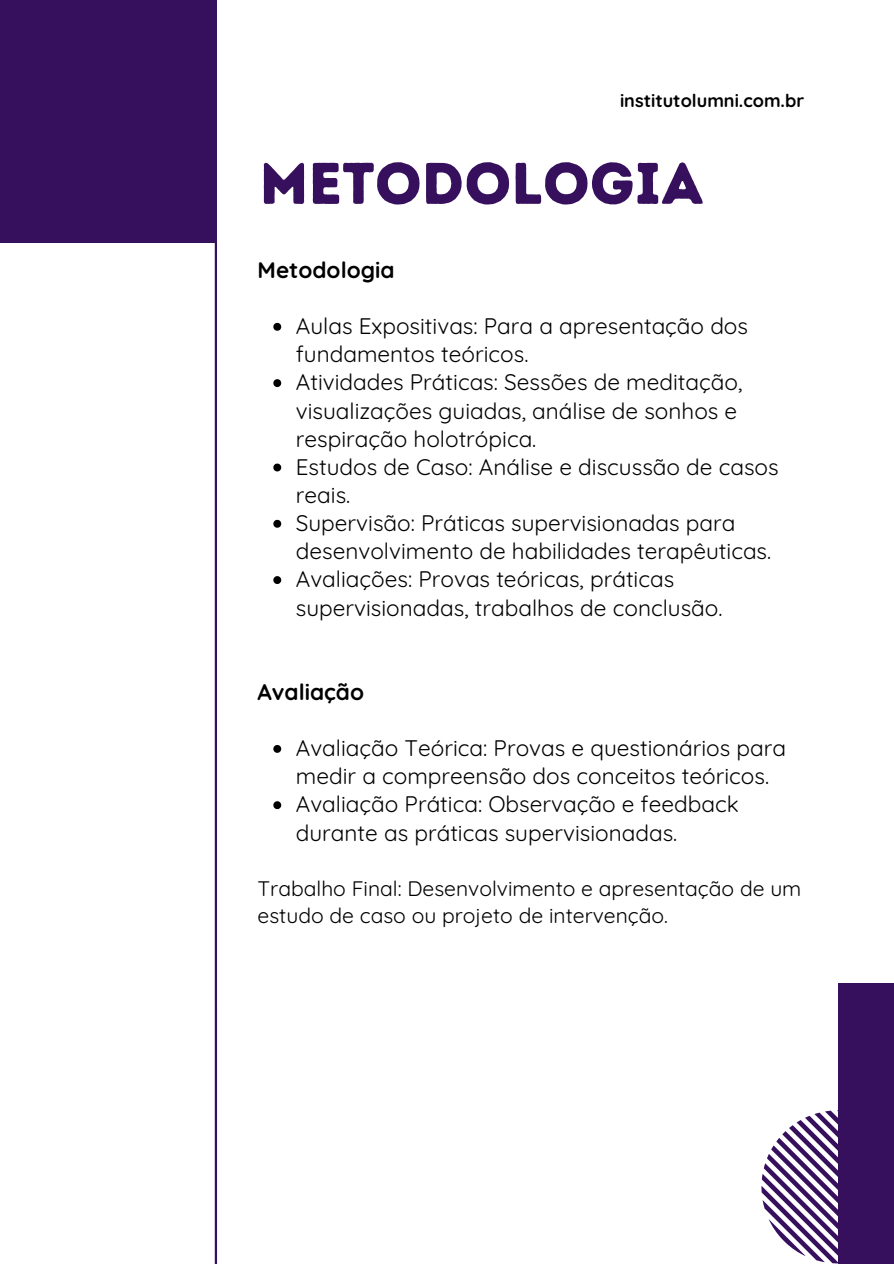
<style>
.page{position:relative;width:894px;height:1264px;background:#fff}
.page>*{position:absolute;margin:0;border:0;box-sizing:border-box;transform-origin:0 0}
.t1{font:58.5px "Intro Rust Base";color:#37105d}
.t2{font:22.5px/28.2px "Quicksand";color:#000}
.t3{font:700 22.5px "Quicksand";color:#000}
.t4{font:21px/27px "Quicksand";color:#000}
.t5{font:700 18px "Quicksand";color:#000}
</style>
<div class="page">
<div style="left:0;top:0;width:217px;height:242px;background:#37105d"></div>
<div style="left:837px;top:983px;width:56px;height:280px;background:#37105d"></div>
<svg style="left:761px;top:1110px;width:77px;height:153px"></svg>
<svg style="left:273px;top:323px;width:8px;height:8px"></svg>
<svg style="left:273px;top:379px;width:8px;height:8px"></svg>
<svg style="left:273px;top:463px;width:8px;height:8px"></svg>
<svg style="left:273px;top:520px;width:8px;height:7px"></svg>
<svg style="left:273px;top:576px;width:8px;height:8px"></svg>
<svg style="left:273px;top:745px;width:8px;height:7px"></svg>
<svg style="left:273px;top:801px;width:8px;height:8px"></svg>
<hr style="left:215px;top:242px;width:2px;height:1021px;background:#37105d">
<h3 class="t5" style="left:620px;top:89px;width:186px">institutolumni.com.br</h3>
<p class="t1" style="left:259px;top:148px;width:445px">METODOLOGIA</p>
<h1 class="t3" style="left:257px;top:255px;width:138px">Metodologia</h1>
<h2 class="t2" style="left:296px;top:311px;width:453px">Aulas Expositivas: Para a apresentação dos fundamentos teóricos.</h2>
<p class="t2" style="left:296px;top:368px;width:448px">Atividades Práticas: Sessões de meditação, visualizações guiadas, análise de sonhos e respiração holotrópica.</p>
<p class="t2" style="left:296px;top:452px;width:484px">Estudos de Caso: Análise e discussão de casos reais.</p>
<p class="t2" style="left:296px;top:508px;width:477px">Supervisão: Práticas supervisionadas para desenvolvimento de habilidades terapêuticas.</p>
<p class="t2" style="left:296px;top:565px;width:428px">Avaliações: Provas teóricas, práticas supervisionadas, trabalhos de conclusão.</p>
<p class="t3" style="left:257px;top:677px;width:108px">Avaliação</p>
<h2 class="t2" style="left:296px;top:733px;width:491px">Avaliação Teórica: Provas e questionários para medir a compreensão dos conceitos teóricos.</h2>
<p class="t2" style="left:296px;top:790px;width:444px">Avaliação Prática: Observação e feedback durante as práticas supervisionadas.</p>
<p class="t4" style="left:257px;top:874px;width:545px">Trabalho Final: Desenvolvimento e apresentação de um estudo de caso ou projeto de intervenção.</p>
</div>
